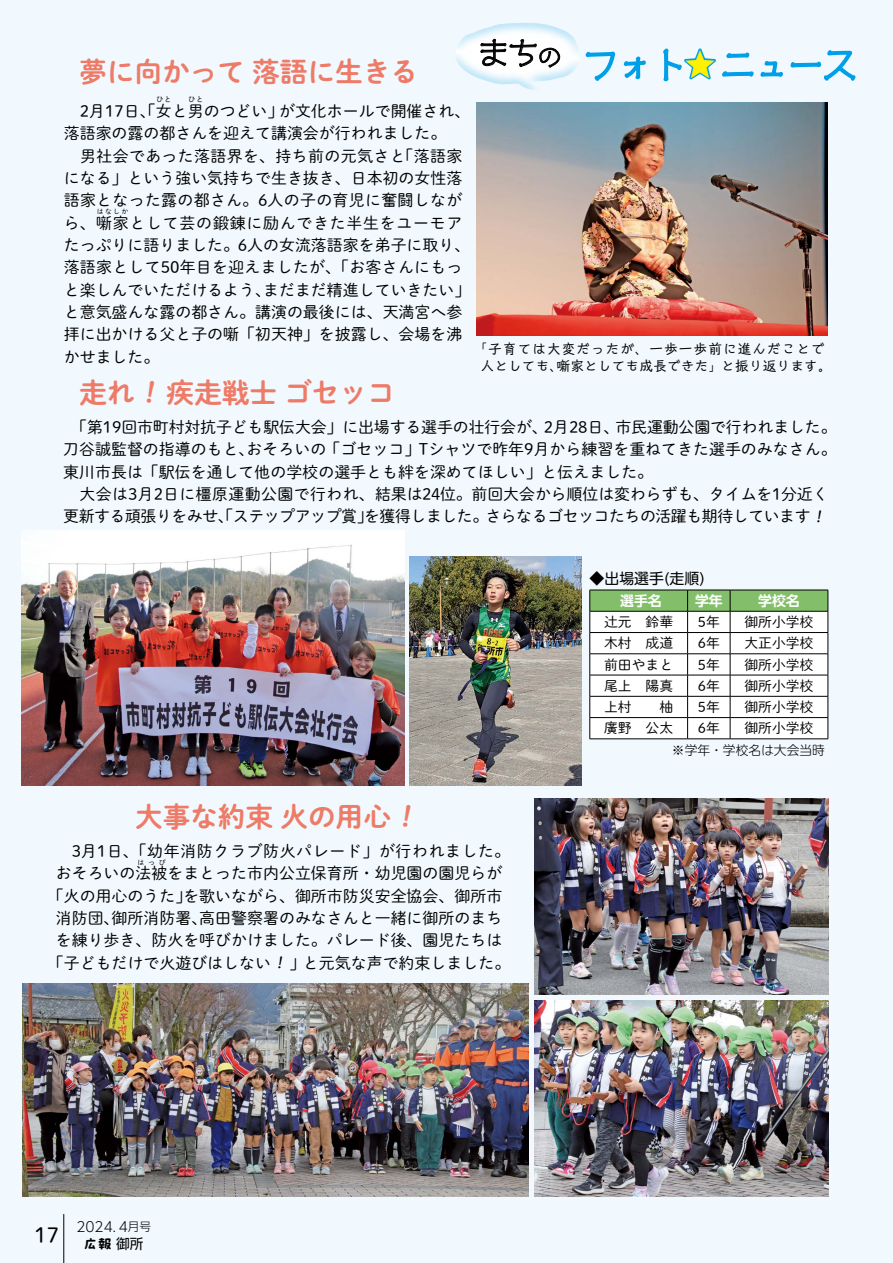
<style>
.page{position:relative;width:893px;height:1263px;background:#f1f9fe}
.page>*{position:absolute;margin:0;border:0;box-sizing:border-box;transform-origin:0 0}
.t1{font:300 29.7px "Cinema Letter Std";color:#000}
.t2{font:28.65px "PUD Shin Go NT Pr 6 N";color:#fff100}
.t3{font:27.6px "P Shuei NM Go Std N B";color:#ee7b67}
.t4{font:21.3px "P Shuei M Go Std N L";color:#000}
.t5{font:15.9px/22.4px "P Shuei M Go Std N L";color:#000}
.t6{font:15.9px/22.4px "P Shuei M Go Std N L";letter-spacing:.02em;color:#000}
.t7{font:15.9px "P Shuei M Go Std N L";letter-spacing:-.03em;color:#000}
.t8{font:14.85px "UD Shin M Go Pro";color:#000}
.t9{font:13.8px "P Shuei M Go Std N L";color:#000}
.t10{font:13.8px/17px "P Talking Std N";letter-spacing:.065em;color:#000}
.t11{font:700 13.8px "UD Shin Go Pro De";color:#fff}
.t12{font:300 13.8px "UD Shin Go Pro";color:#000}
.t13{font:13.8px "P Talking Std N";letter-spacing:.03em;color:#000}
.t14{font:13.8px "P Puhu March Min 2 DB";color:#000}
.t15{font:300 12.75px "UD Shin M Go Pro";color:#000}
.t16{font:300 11.7px "UD Shin Go Pro";color:#000}
.t17{font:7.5px "P Shuei M Go Std N L";color:#000}
.t18{font:6.9px "P Shuei M Go Std N L";letter-spacing:.185em;color:#000}
.s1{font-size:23.4px}
.s2{font-size:11.7px}
.s3{font-family:"UD Shin Go Pro"}
</style>
<div class="page">
<hr style="left:64px;top:1214px;width:1px;height:49px;background:#000">
<svg style="left:586px;top:51px;width:30px;height:30px"></svg>
<svg style="left:623px;top:56px;width:23px;height:24px"></svg>
<svg style="left:663px;top:48px;width:193px;height:34px"></svg>
<div style="left:450px;top:19px;width:136px;height:76px;background:#00a0e9;opacity:.34"></div>
<svg style="left:480px;top:27px;width:80px;height:41px"></svg>
<svg style="left:589px;top:590px;width:240px;height:149px"></svg>
<hr style="left:590px;top:738px;width:98px;height:1px;background:#000">
<hr style="left:688px;top:738px;width:42px;height:1px;background:#000">
<hr style="left:730px;top:738px;width:98px;height:1px;background:#000">
<img style="left:476px;top:102px;width:351px;height:234px">
<img style="left:22px;top:530px;width:382px;height:256px">
<img style="left:535px;top:1000px;width:293px;height:196px">
<img style="left:535px;top:798px;width:293px;height:196px">
<img style="left:22px;top:983px;width:506px;height:213px">
<img style="left:409px;top:556px;width:173px;height:230px">
<h3 class="t3" style="left:79px;top:51px;width:340px">夢に向かって落語に生きる</h3>
<p class="t5" style="left:80px;top:99px;width:205px">月2 17日、「女と男のつどい」</p>
<p class="t17" style="left:156px;top:94px;width:17px">ひと</p>
<p class="t17" style="left:188px;top:94px;width:17px">ひと</p>
<p class="t5" style="left:279px;top:99px;width:193px">が文化ホールで開催され、</p>
<p class="t5" style="left:64px;top:122px;width:384px">落語家の露の都さんを迎えて講演会が行われました。</p>
<p class="t5" style="left:398px;top:144px;width:66px">「落語家</p>
<p class="t6" style="left:64px;top:144px;width:400px">　男社会であった落語界を、持ち前の元気さと<br>になる」という強い気持ちで生き抜き、日本初の女性落語家となった露の都さん。6人の子の育児に奮闘しながら、噺家として芸の鍛錬に励んできた半生をユーモア</p>
<p class="t18" style="left:97px;top:207px;width:33px">はなしか</p>
<p class="t5" style="left:64px;top:233px;width:408px">たっぷりに語りました。6人の女流落語家を弟子に取り、</p>
<p class="t5" style="left:64px;top:256px;width:400px">落語家として50年目を迎えましたが、「お客さんにもっ</p>
<p class="t5" style="left:263px;top:278px;width:209px">まだまだ精進していきたい「</p>
<p class="t5" style="left:64px;top:278px;width:400px">と楽しんでいただけるよう、<br>と意気盛んな露の都さん。講演の最後には、天満宮へ参拝に出かける父と子の噺「初天神」を披露し、会場を沸かせました。</p>
<h3 class="t3" style="left:79px;top:372px;width:57px">走れ</h3>
<h3 class="t3" style="left:166px;top:372px;width:230px">疾走戦士ゴセッコ</h3>
<h1 class="t1" style="left:478px;top:30px;width:84px">まち<span class="s1">の</span></h1>
<h2 class="t2" style="left:686px;top:49px;width:30px">★</h2>
<p class="t10" style="left:556px;top:339px;width:277px;text-indent:-83px">「子育ては大変だったが、一歩一歩前に進んだことで噺家としても成長できた」と振り返ります。</p>
<p class="t13" style="left:480px;top:355px;width:84px">人としても、</p>
<p class="t5" style="left:247px;top:415px;width:591px;text-indent:-175px">「第19回市町村対抗子ども駅伝大会」に出場する選手の壮行会が、<br>おそろいの「ゴセッコ」Tシャツで昨年9月から練習を重ねてきた選手のみなさん。</p>
<p class="t5" style="left:615px;top:415px;width:223px">市民運動公園で行われました。</p>
<p class="t5" style="left:544px;top:415px;width:77px">月2 28日、</p>
<p class="t5" style="left:63px;top:437px;width:767px">刀谷誠監督の指導のもと、<br>東川市長は「駅伝を通して他の学校の選手とも絆を深めてほしい」と伝えました。<br>　大会は月3 2日に橿原運動公園で行われ、結果は24位。前回大会から順位は変わらずも、タイムを1分近く</p>
<p class="t7" style="left:485px;top:505px;width:327px">さらなるゴセッコたちの活躍も期待しています</p>
<p class="t7" style="left:63px;top:505px;width:427px">更新する頑張りをみせ、「ステップアップ賞を獲得しました。</p>
<p class="t5" style="left:357px;top:504px;width:17px">」</p>
<p class="t8" style="left:590px;top:566px;width:117px">◆出場選手(走順(</p>
<p class="t11" style="left:620px;top:589px;width:43px">選手名</p>
<p class="t11" style="left:695px;top:589px;width:29px">学年</p>
<p class="t11" style="left:744px;top:589px;width:57px">　学校名</p>
<p class="t9" style="left:604px;top:612px;width:71px">辻元　鈴華</p>
<p class="t9" style="left:698px;top:612px;width:23px">年5</p>
<p class="t9" style="left:744px;top:612px;width:71px">御所小学校</p>
<p class="t9" style="left:604px;top:633px;width:71px">木村　成道</p>
<p class="t9" style="left:698px;top:633px;width:23px">年6</p>
<p class="t9" style="left:744px;top:633px;width:71px">大正小学校</p>
<p class="t9" style="left:604px;top:654px;width:71px">前田やまと</p>
<p class="t9" style="left:698px;top:654px;width:23px">年5</p>
<p class="t9" style="left:744px;top:654px;width:71px">御所小学校</p>
<p class="t9" style="left:604px;top:676px;width:71px">尾上　陽真</p>
<p class="t9" style="left:698px;top:676px;width:23px">年6</p>
<p class="t9" style="left:744px;top:676px;width:71px">御所小学校</p>
<p class="t9" style="left:604px;top:697px;width:71px">上村　　柚</p>
<p class="t9" style="left:698px;top:697px;width:23px">年5</p>
<p class="t9" style="left:744px;top:697px;width:71px">御所小学校</p>
<p class="t9" style="left:604px;top:718px;width:71px">廣野　公太</p>
<p class="t9" style="left:698px;top:718px;width:23px">年6</p>
<p class="t9" style="left:744px;top:718px;width:71px">御所小学校</p>
<h3 class="t3" style="left:135px;top:796px;width:257px">大事な約束火の用心</h3>
<p class="t5" style="left:56px;top:839px;width:456px;text-indent:16px">月3 日1 、「幼年消防クラブ防火パレード」が行われました。おそろいの法被をまとった市内公立保育所・幼児園の園児らが</p>
<p class="t18" style="left:137px;top:857px;width:30px">はっぴ</p>
<p class="t5" style="left:183px;top:884px;width:320px">を歌いながら、御所市防災安全協会、御所市</p>
<p class="t5" style="left:48px;top:884px;width:145px">「火の用心のうた」</p>
<p class="t5" style="left:199px;top:906px;width:304px">高田警察署のみなさんと一緒に御所のまち</p>
<p class="t5" style="left:56px;top:906px;width:65px">消防団、</p>
<p class="t5" style="left:56px;top:929px;width:448px">を練り歩き、防火を呼びかけました。パレード後、園児たちは</p>
<p class="t5" style="left:303px;top:951px;width:209px">と元気な声で約束しました。</p>
<p class="t5" style="left:112px;top:906px;width:97px">御所消防署、</p>
<p class="t5" style="left:48px;top:951px;width:225px">「子どもだけで火遊びはしない</p>
<p class="t5" style="left:290px;top:951px;width:17px">」</p>
<p class="t12" style="left:76px;top:1215px;width:53px">2024<span class="s2">．</span>4</p>
<p class="t14" style="left:84px;top:1234px;width:61px">広報<span class="s3">御所</span></p>
<h3 class="t4" style="left:34px;top:1219px;width:27px">17</h3>
<p class="t16" style="left:128px;top:1217px;width:25px">月号</p>
<p class="t12" style="left:112px;top:1215px;width:15px">．</p>
<p class="t15" style="left:672px;top:740px;width:155px">※学年・学校名は大会当時</p>
</div>
